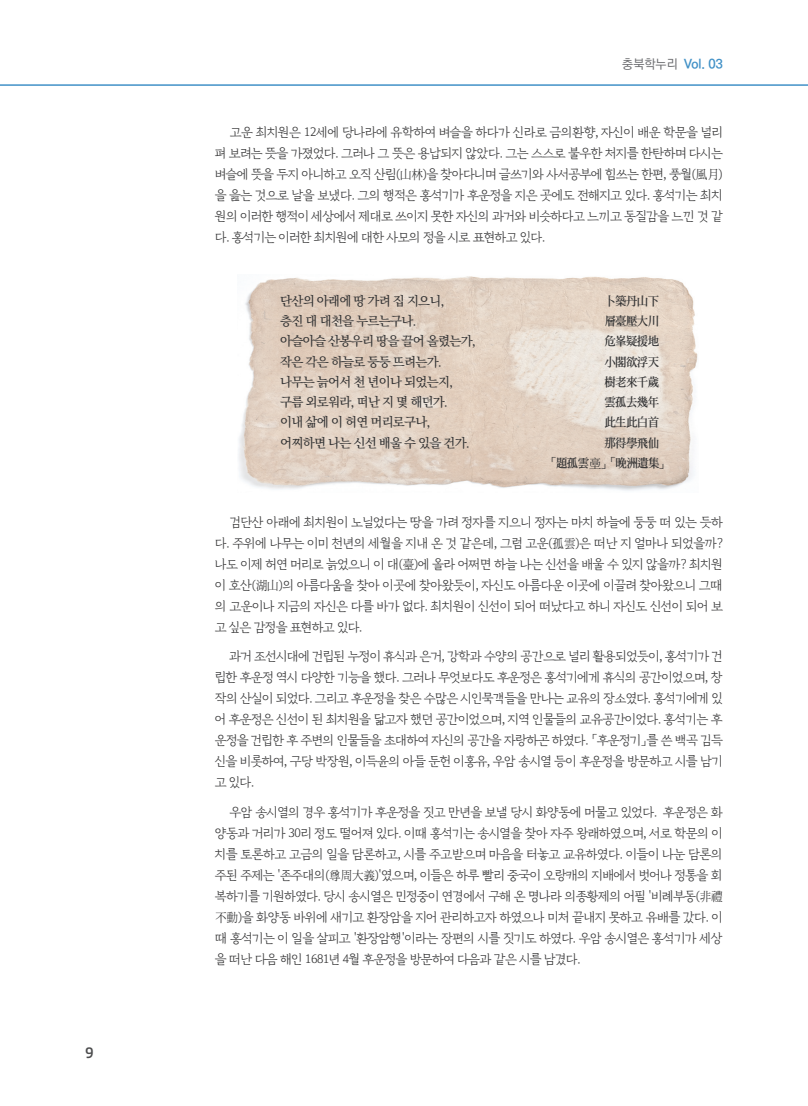
<style>
.page{position:relative;width:808px;height:1106px;background:#fff}
.page>*{position:absolute;margin:0;border:0;box-sizing:border-box;transform-origin:0 0}
.t1{font:15px "Gyeonggi Title M";color:#4b4c4d}
.t2{font:12.75px/21px "Gyeonggi Batang R";letter-spacing:-.03em;color:#333334;text-align:justify}
.t3{font:500 12.75px/20.2px "Ko Pub World Batang";letter-spacing:-.05em;color:#333334}
.t4{font:700 12.75px "Ko Pub World Dotum";color:#4191c7}
.s1{font-weight:500;color:#6c6d70}
.s2{font-family:"Gyeonggi Batang R";font-weight:400}
.s3{font-family:"N Sim Sun";font-weight:400}
</style>
<div class="page">
<hr style="left:0;top:84px;width:808px;height:2px;background:#4191c7">
<img style="left:238px;top:276px;width:460px;height:215px">
<p class="t1" style="left:85px;top:1044px;width:10px">9</p>
<p class="t4" style="left:622px;top:55px;width:102px"><span class="s1">충북학누리</span> Vol. 03</p>
<p class="t2" style="left:215px;top:122px;width:509px;text-indent:15px">고운 최치원은 12세에 당나라에 유학하여 벼슬을 하다가 신라로 금의환향, 자신이 배운 학문을 널리 펴 보려는 뜻을 가졌었다. 그러나 그 뜻은 용납되지 않았다. 그는 스스로 불우한 처지를 한탄하며 다시는 벼슬에 뜻을 두지 아니하고 오직 산림(山林)을 찾아다니며 글쓰기와 사서공부에 힘쓰는 한편, 풍월(風月) 을 읊는 것으로 날을 보냈다. 그의 행적은 홍석기가 후운정을 지은 곳에도 전해지고 있다. 홍석기는 최치 원의 이러한 행적이 세상에서 제대로 쓰이지 못한 자신의 과거와 비슷하다고 느끼고 동질감을 느낀 것 같 다. 홍석기는 이러한 최치원에 대한 사모의 정을 시로 표현하고 있다.</p>
<p class="t3" style="left:280px;top:291px;width:166px">단산의 아래에 땅 가려 집 지으니,</p>
<p class="t3" style="left:604px;top:291px;width:56px">卜築丹山下</p>
<p class="t3" style="left:280px;top:311px;width:138px">층진 대 대천을 누르는구나.</p>
<p class="t3" style="left:604px;top:311px;width:56px">層臺壓大川</p>
<p class="t3" style="left:280px;top:331px;width:197px">아슬아슬 산봉우리 땅을 끌어 올렸는가,</p>
<p class="t3" style="left:604px;top:331px;width:56px">危峯疑援地</p>
<p class="t3" style="left:280px;top:351px;width:163px">작은 각은 하늘로 둥둥 뜨려는가.</p>
<p class="t3" style="left:604px;top:351px;width:56px">小閣欲浮天</p>
<p class="t3" style="left:280px;top:372px;width:175px">나무는 늙어서 천 년이나 되었는지,</p>
<p class="t3" style="left:604px;top:372px;width:56px">樹老來千歲</p>
<p class="t3" style="left:280px;top:392px;width:169px">구름 외로워라, 떠난 지 몇 해던가.</p>
<p class="t3" style="left:604px;top:392px;width:56px">雲孤去幾年</p>
<p class="t3" style="left:280px;top:412px;width:152px">이내 삶에 이 허연 머리로구나,</p>
<p class="t3" style="left:604px;top:412px;width:56px">此生此白首</p>
<p class="t3" style="left:280px;top:432px;width:191px">어찌하면 나는 신선 배울 수 있을 건가.</p>
<p class="t3" style="left:550px;top:432px;width:117px;text-indent:54px">那得學飛仙<span class="s2">「</span>題孤雲<span class="s3">㙜</span><span class="s2">」「</span>晩洲遺集<span class="s2">」</span></p>
<p class="t2" style="left:215px;top:511px;width:509px;text-indent:15px">검단산 아래에 최치원이 노닐었다는 땅을 가려 정자를 지으니 정자는 마치 하늘에 둥둥 떠 있는 듯하 다. 주위에 나무는 이미 천년의 세월을 지내 온 것 같은데, 그럼 고운(孤雲)은 떠난 지 얼마나 되었을까? 나도 이제 허연 머리로 늙었으니 이 대(臺)에 올라 어쩌면 하늘 나는 신선을 배울 수 있지 않을까? 최치원 이 호산(湖山)의 아름다움을 찾아 이곳에 찾아왔듯이, 자신도 아름다운 이곳에 이끌려 찾아왔으니 그때 의 고운이나 지금의 자신은 다를 바가 없다. 최치원이 신선이 되어 떠났다고 하니 자신도 신선이 되어 보 고 싶은 감정을 표현하고 있다.</p>
<p class="t2" style="left:215px;top:645px;width:509px;text-indent:14px">과거 조선시대에 건립된 누정이 휴식과 은거, 강학과 수양의 공간으로 널리 활용되었듯이, 홍석기가 건 립한 후운정 역시 다양한 기능을 했다. 그러나 무엇보다도 후운정은 홍석기에게 휴식의 공간이었으며, 창 작의 산실이 되었다. 그리고 후운정을 찾은 수많은 시인묵객들을 만나는 교유의 장소였다. 홍석기에게 있 어 후운정은 신선이 된 최치원을 닮고자 했던 공간이었으며, 지역 인물들의 교유공간이었다. 홍석기는 후 운정을 건립한 후 주변의 인물들을 초대하여 자신의 공간을 자랑하곤 하였다. 「후운정기」를 쓴 백곡 김득 신을 비롯하여, 구당 박장원, 이득윤의 아들 둔헌 이홍유, 우암 송시열 등이 후운정을 방문하고 시를 남기 고 있다.</p>
<p class="t2" style="left:215px;top:801px;width:509px;text-indent:15px">우암 송시열의 경우 홍석기가 후운정을 짓고 만년을 보낼 당시 화양동에 머물고 있었다. 후운정은 화 양동과 거리가 30리 정도 떨어져 있다. 이때 홍석기는 송시열을 찾아 자주 왕래하였으며, 서로 학문의 이 치를 토론하고 고금의 일을 담론하고, 시를 주고받으며 마음을 터놓고 교유하였다. 이들이 나눈 담론의 주된 주제는 '존주대의(尊周大義)'였으며, 이들은 하루 빨리 중국이 오랑캐의 지배에서 벗어나 정통을 회 복하기를 기원하였다. 당시 송시열은 민정중이 연경에서 구해 온 명나라 의종황제의 어필 '비례부동(非禮不動)을 화양동 바위에 새기고 환장암을 지어 관리하고자 하였으나 미처 끝내지 못하고 유배를 갔다. 이 때 홍석기는 이 일을 살피고 '환장암행'이라는 장편의 시를 짓기도 하였다. 우암 송시열은 홍석기가 세상 을 떠난 다음 해인 1681년 4월 후운정을 방문하여 다음과 같은 시를 남겼다.</p>
</div>
